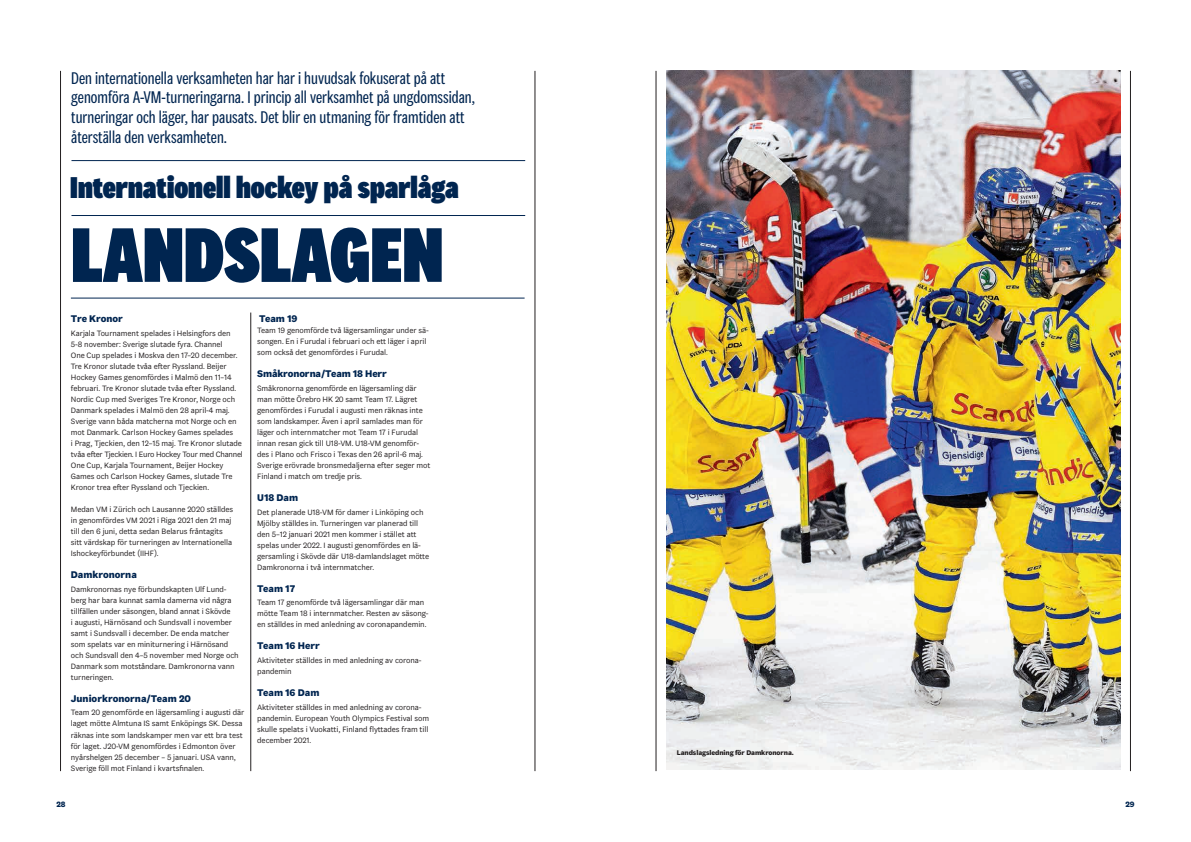
<style>
.page{position:relative;width:1191px;height:842px;background:#fff}
.page>*{position:absolute;margin:0;border:0;box-sizing:border-box;transform-origin:0 0}
.t1{font:80px "Flex Display 100 Black";color:#002550}
.t2{font:31.1px "Flex Display 100 Black";color:#002550}
.t3{font:17.5px/19.7px "Flex Display 60 Regular";color:#002550}
.t4{font:10px "Flex 90 Bold";color:#002550}
.t5{font:8px/11px "Flex 70 Regular";letter-spacing:-.01em;color:#231f20}
.t6{font:8px "Flex 90 Bold";color:#002550}
.t7{font:7px "Flex 90 Bold";letter-spacing:-.01em;color:#231f20}
</style>
<div class="page">
<hr style="left:60px;top:71px;width:1px;height:700px;background:#231f20">
<hr style="left:535px;top:71px;width:1px;height:700px;background:#231f20">
<hr style="left:656px;top:71px;width:1px;height:700px;background:#231f20">
<hr style="left:1130px;top:71px;width:1px;height:700px;background:#231f20">
<img style="left:666px;top:71px;width:454px;height:698px">
<hr style="left:251px;top:313px;width:1px;height:458px;background:#231f20">
<hr style="left:71px;top:215px;width:454px;height:1px;background:#002550">
<hr style="left:71px;top:160px;width:454px;height:1px;background:#002550">
<hr style="left:71px;top:298px;width:453px;height:1px;background:#002550">
<p class="t3" style="left:71px;top:68px;width:405px">Den internationella verksamheten har har i huvudsak fokuserat på att genomföra A-VM-turneringarna. I princip all verksamhet på ungdomssidan, turneringar och läger, har pausats. Det blir en utmaning för framtiden att återställa den verksamheten.</p>
<h2 class="t2" style="left:70px;top:170px;width:390px">Internationell hockey på sparlåga</h2>
<h1 class="t1" style="left:71px;top:209px;width:374px">LANDSLAGEN</h1>
<p class="t4" style="left:71px;top:312px;width:54px">Tre Kronor</p>
<p class="t5" style="left:71px;top:327px;width:174px">Karjala Tournament spelades i Helsingfors den 5-8 november: Sverige slutade fyra. Channel<br>One Cup spelades i Moskva den 17–20 december.<br>Tre Kronor slutade tvåa efter Ryssland. Beijer Hockey Games genomfördes i Malmö den 11–14 februari. Tre Kronor slutade tvåa efter Ryssland.<br>Nordic Cup med Sveriges Tre Kronor, Norge och Danmark spelades i Malmö den 28 april-4 maj.<br>Sverige vann båda matcherna mot Norge och en mot Danmark. Carlson Hockey Games spelades<br>i Prag, Tjeckien, den 12–15 maj. Tre Kronor slutade tvåa efter Tjeckien. I Euro Hockey Tour med Channel One Cup, Karjala Tournament, Beijer Hockey Games och Carlson Hockey Games, slutade Tre Kronor trea efter Ryssland och Tjeckien.</p>
<p class="t5" style="left:71px;top:503px;width:164px">Medan VM i Zürich och Lausanne 2020 ställdes in genomfördes VM 2021 i Riga 2021 den 21 maj till den 6 juni, detta sedan Belarus fråntagits sitt värdskap för turneringen av Internationella Ishockeyförbundet (IIHF).</p>
<p class="t4" style="left:71px;top:568px;width:67px">Damkronorna</p>
<p class="t5" style="left:71px;top:583px;width:169px">Damkronornas nye förbundskapten Ulf Lund&shy;berg har bara kunnat samla damerna vid några tillfällen under säsongen, bland annat i Skövde<br>i augusti, Härnösand och Sundsvall i november samt i Sundsvall i december. De enda matcher som spelats var en miniturnering i Härnösand och Sundsvall den 4–5 november med Norge och Danmark som motståndare. Damkronorna vann turneringen.</p>
<p class="t4" style="left:71px;top:692px;width:122px">Juniorkronorna/Team 20</p>
<p class="t5" style="left:71px;top:707px;width:175px">Team 20 genomförde en lägersamling i augusti där laget mötte Almtuna IS samt Enköpings SK. Dessa räknas inte som landskamper men var ett bra test för laget. J20-VM genomfördes i Edmonton över nyårshelgen 25 december – 5 januari. USA vann, Sverige föll mot Finland i kvartsfinalen.</p>
<p class="t4" style="left:259px;top:312px;width:40px">Team 19</p>
<p class="t5" style="left:257px;top:324px;width:173px">Team 19 genomförde två lägersamlingar under sä&shy;songen. En i Furudal i februari och ett läger i april som också det genomfördes i Furudal.</p>
<p class="t4" style="left:257px;top:367px;width:131px">Småkronorna/Team 18 Herr</p>
<p class="t5" style="left:257px;top:382px;width:175px">Småkronorna genomförde en lägersamling där man mötte Örebro HK 20 samt Team 17. Lägret genomfördes i Furudal i augusti men räknas inte som landskamper. Även i april samlades man för läger och internmatcher mot Team 17 i Furudal innan resan gick till U18-VM. U18-VM genomför&shy;des i Plano och Frisco i Texas den 26 april-6 maj.<br>Sverige erövrade bronsmedaljerna efter seger mot Finland i match om tredje pris.</p>
<p class="t4" style="left:257px;top:491px;width:42px">U18 Dam</p>
<p class="t5" style="left:257px;top:506px;width:174px">Det planerade U18-VM för damer i Linköping och Mjölby ställdes in. Turneringen var planerad till den 5–12 januari 2021 men kommer i stället att spelas under 2022. I augusti genomfördes en lä&shy;gersamling i Skövde där U18-damlandslaget mötte Damkronorna i två internmatcher.</p>
<p class="t4" style="left:257px;top:582px;width:39px">Team 17</p>
<p class="t5" style="left:257px;top:597px;width:173px">Team 17 genomförde två lägersamlingar där man mötte Team 18 i internmatcher. Resten av säsong&shy;en ställdes in med anledning av coronapandemin.</p>
<p class="t4" style="left:257px;top:640px;width:64px">Team 16 Herr</p>
<p class="t5" style="left:257px;top:655px;width:166px">Aktiviteter ställdes in med anledning av corona&shy;pandemin</p>
<p class="t4" style="left:257px;top:687px;width:64px">Team 16 Dam</p>
<p class="t5" style="left:257px;top:702px;width:173px">Aktiviteter ställdes in med anledning av corona&shy;pandemin. European Youth Olympics Festival som skulle spelats i Vuokatti, Finland flyttades fram till december 2021.</p>
<p class="t7" style="left:677px;top:748px;width:118px">Landslagsledning för Damkronorna.</p>
<p class="t6" style="left:56px;top:799px;width:11px">28</p>
<p class="t6" style="left:1125px;top:799px;width:11px">29</p>
</div>
